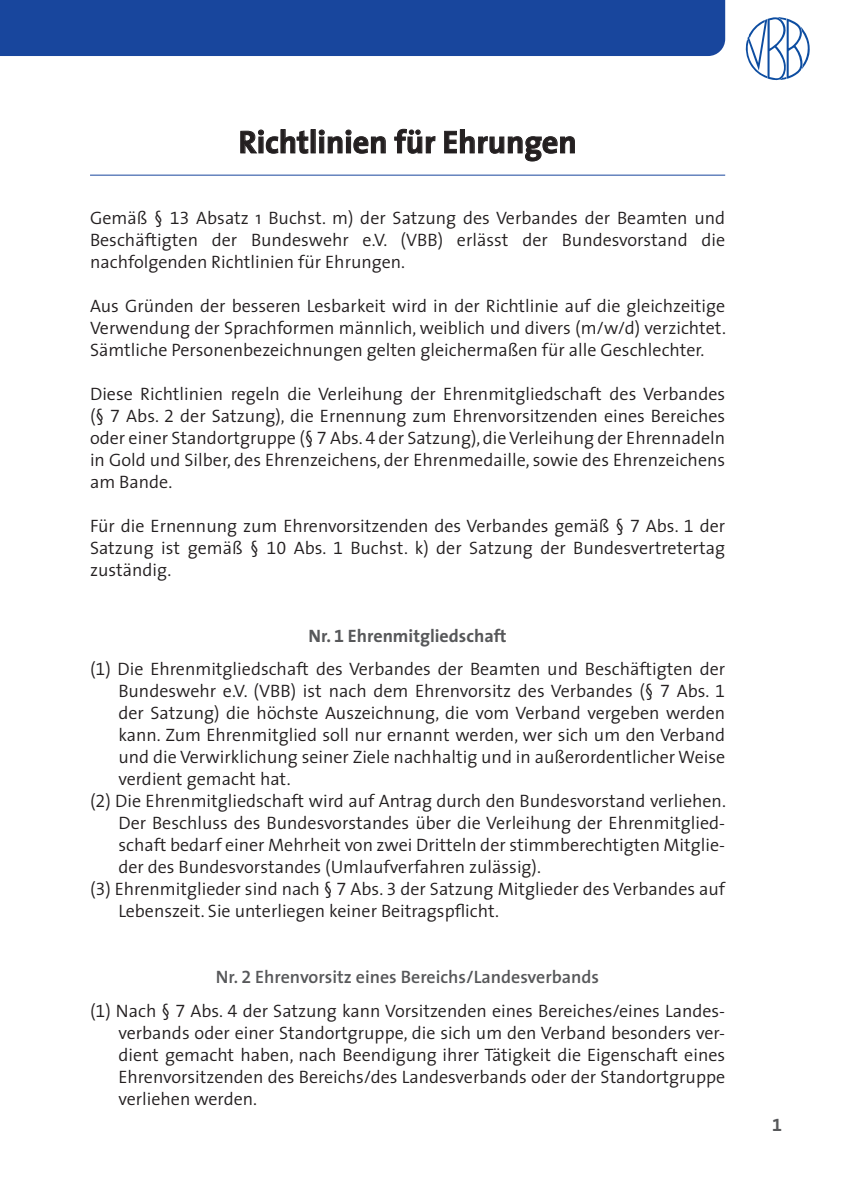
<style>
.page{position:relative;width:842px;height:1191px;background:#fff}
.page>*{position:absolute;margin:0;border:0;box-sizing:border-box;transform-origin:0 0}
.t1{font:700 32px "The Sans";color:#231f20}
.t2{font:300 18px/22px "The Sans";color:#231f20;text-align:justify}
.t3{font:18px "The Sans Bold Expert";color:#57585a}
.s1{font-family:"The Sans Semi Light Expert";font-weight:400}
.s2{font-weight:700;color:#57585a}
.s3{font-family:"The Sans Bold Expert";font-weight:400;color:#57585a}
.s4{font-weight:600;color:#57585a}
.s5{font-family:"The Sans Semi Bold Expert";font-weight:400;color:#57585a}
</style>
<div class="page">
<div style="left:0;top:0;width:725px;height:56px;background:#18469d"></div>
<svg style="left:746px;top:17px;width:63px;height:63px"></svg>
<svg style="left:240px;top:129px;width:68px;height:25px"></svg>
<svg style="left:319px;top:130px;width:67px;height:24px"></svg>
<svg style="left:394px;top:129px;width:41px;height:25px"></svg>
<svg style="left:444px;top:129px;width:131px;height:32px"></svg>
<hr style="left:90px;top:175px;width:635px;height:1px;background:#18469d">
<h1 class="t1" style="left:239px;top:115px;width:339px">Richtlinien für Ehrungen</h1>
<p class="t2" style="left:90px;top:206px;width:636px">Gemäß § <span class="s1">13</span> Absatz 1 Buchst. m) der Satzung des Verbandes der Beamten und Beschäftigten der Bundeswehr e.V. (VBB) erlässt der Bundesvorstand die nachfolgenden Richtlinien für Ehrungen.</p>
<p class="t2" style="left:90px;top:294px;width:637px">Aus Gründen der besseren Lesbarkeit wird in der Richtlinie auf die gleichzeitige Verwendung der Sprachformen männlich, weiblich und divers (m/w/d) verzichtet.<br>Sämtliche Personenbezeichnungen gelten gleichermaßen für alle Geschlechter.</p>
<p class="t2" style="left:90px;top:382px;width:636px">Diese Richtlinien regeln die Verleihung der Ehrenmitgliedschaft des Verbandes (§ <span class="s1">7</span> Abs. <span class="s1">2</span> der Satzung), die Ernennung zum Ehrenvorsitzenden eines Bereiches oder einer Standortgruppe (§ <span class="s1">7</span> Abs. <span class="s1">4</span> der Satzung), die Verleihung der Ehrennadeln in Gold und Silber, des Ehrenzeichens, der Ehrenmedaille, sowie des Ehrenzeichens am Bande.</p>
<p class="t2" style="left:90px;top:514px;width:636px">Für die Ernennung zum Ehrenvorsitzenden des Verbandes gemäß § <span class="s1">7</span> Abs. <span class="s1">1</span> der Satzung ist gemäß § <span class="s1">10</span> Abs. <span class="s1">1</span> Buchst. k) der Satzung der Bundesvertretertag zuständig.</p>
<p class="t2" style="left:90px;top:618px;width:636px;line-height:33.4px;text-align:center"><span class="s2">Nr.</span> <span class="s3">1</span> <span class="s2">Ehrenmitgliedschaft<br></span><span class="s1">(1)</span> Die Ehrenmitgliedschaft des Verbandes der Beamten und Beschäftigten der</p>
<p class="t2" style="left:118px;top:679px;width:608px">Bundeswehr e.V. (VBB) ist nach dem Ehrenvorsitz des Verbandes (§ <span class="s1">7</span> Abs. <span class="s1">1</span></p>
<p class="t2" style="left:118px;top:701px;width:608px">der Satzung) die höchste Auszeichnung, die vom Verband vergeben werden</p>
<p class="t2" style="left:118px;top:723px;width:608px">kann. Zum Ehrenmitglied soll nur ernannt werden, wer sich um den Verband</p>
<p class="t2" style="left:118px;top:745px;width:608px">und die Verwirklichung seiner Ziele nachhaltig und in außerordentlicher Weise</p>
<p class="t2" style="left:118px;top:767px;width:174px">verdient gemacht hat.</p>
<p class="t2" style="left:90px;top:789px;width:637px"><span class="s1">(2)</span> Die Ehrenmitgliedschaft wird auf Antrag durch den Bundesvorstand verliehen.</p>
<p class="t2" style="left:118px;top:811px;width:608px">Der Beschluss des Bundesvorstandes über die Verleihung der Ehrenmitglied-</p>
<p class="t2" style="left:118px;top:833px;width:608px">schaft bedarf einer Mehrheit von zwei Dritteln der stimmberechtigten Mitglie-</p>
<p class="t2" style="left:118px;top:855px;width:424px">der des Bundesvorstandes (Umlaufverfahren zulässig).</p>
<p class="t2" style="left:90px;top:877px;width:636px"><span class="s1">(3)</span> Ehrenmitglieder sind nach § <span class="s1">7</span> Abs. <span class="s1">3</span> der Satzung Mitglieder des Verbandes auf</p>
<p class="t2" style="left:118px;top:899px;width:382px">Lebenszeit. Sie unterliegen keiner Beitragspflicht.</p>
<p class="t2" style="left:90px;top:959px;width:636px;line-height:33.4px;text-align:center"><span class="s4">Nr.</span> <span class="s5">2</span> <span class="s4">Ehrenvorsitz eines Bereichs/Landesverbands<br></span><span class="s1">(1)</span> Nach § <span class="s1">7</span> Abs. <span class="s1">4</span> der Satzung kann Vorsitzenden eines Bereiches/eines Landes-</p>
<p class="t2" style="left:118px;top:1020px;width:608px">verbands oder einer Standortgruppe, die sich um den Verband besonders ver&shy;dient gemacht haben, nach Beendigung ihrer Tätigkeit die Eigenschaft eines Ehrenvorsitzenden des Bereichs/des Landesverbands oder der Standortgruppe verliehen werden.</p>
<p class="t3" style="left:772px;top:1109px;width:11px">1</p>
</div>
